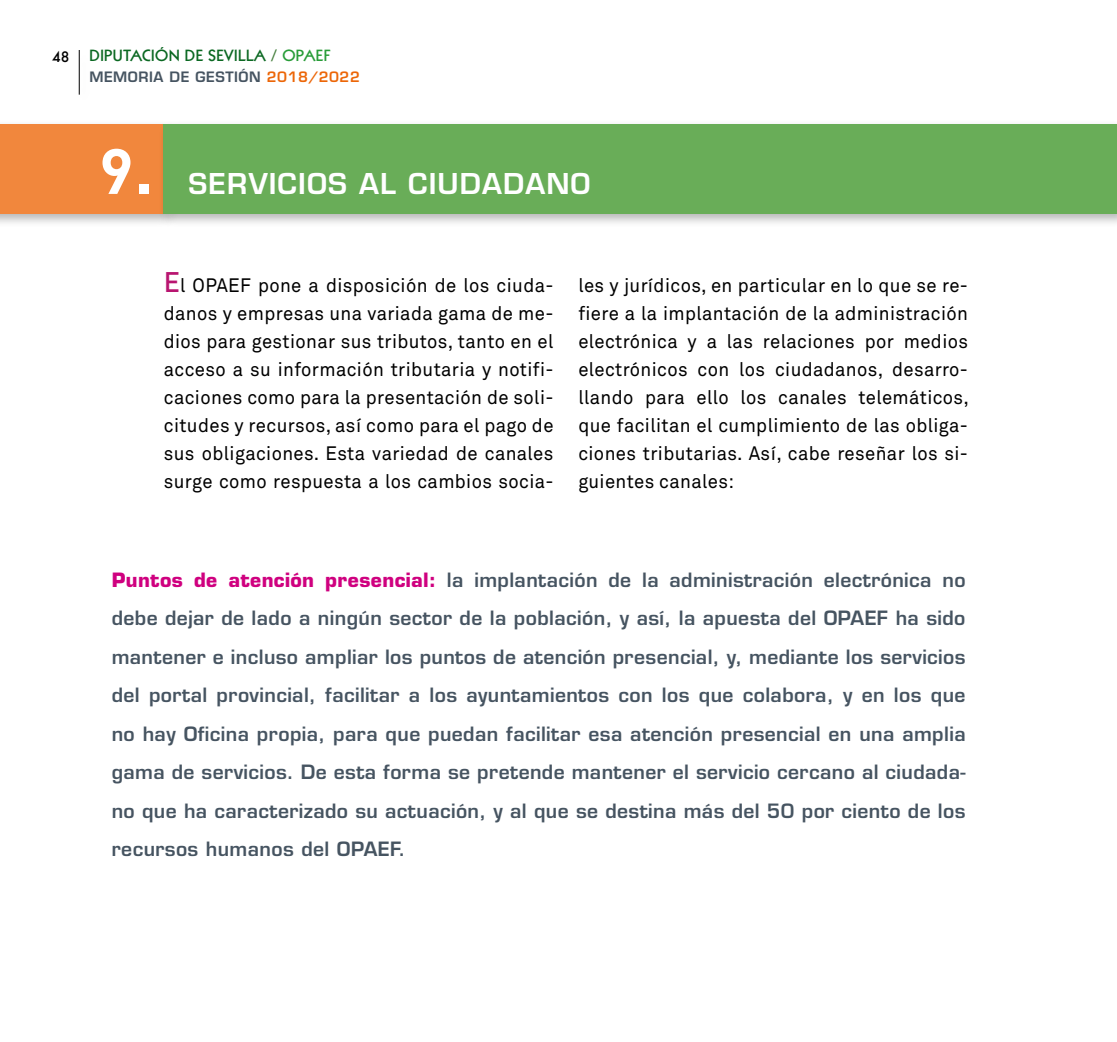
<style>
.page{position:relative;width:1117px;height:1042px;background:#fff}
.page>*{position:absolute;margin:0;border:0;box-sizing:border-box;transform-origin:0 0}
._1__Capítulo_1{font:700 63px "DIN";color:#fff}
._1__Capítulo_1-2{font:600 28px "Eurostile";letter-spacing:.04em;color:#fff}
.Texto_Común{font:19.25px/28px "Akkurat Pro";letter-spacing:.02em;color:#000;text-align:justify;scale:.96 1}
.t1{font:600 19.25px/38.5px "Eurostile";letter-spacing:.02em;color:#465461;text-align:justify}
.t2{font:800 15.75px "Kabel";letter-spacing:.03em;color:#0b6822}
.t3{font:600 14px "Eurostile";letter-spacing:.04em;color:#465461}
.t4{font:500 14px "Futura";color:#000}
.s1{color:#47803f}
.s2{color:#289c38}
.s3{color:#ec6608}
.s4{font-family:"DIN";font-weight:500;font-size:28px;color:#b81570}
.s5{font-weight:700;color:#cf007f}
</style>
<div class="page">
<hr style="left:79px;top:50px;width:1px;height:45px;background:#000">
<div style="left:0;top:119px;width:179px;height:109px;background:#000;opacity:.3"></div>
<div style="left:0;top:124px;width:164px;height:89px;background:#f1873d"></div>
<div style="left:159px;top:119px;width:957px;height:109px;background:#000;opacity:.3"></div>
<div style="left:163px;top:124px;width:953px;height:89px;background:#69ad58"></div>
<p class="t4" style="left:52px;top:47px;width:19px">48</p>
<p class="t2" style="left:89px;top:47px;width:242px">DIPUTACIÓN DE SEVILLA <span class="s1">/</span> <span class="s2">OPAEF</span></p>
<p class="t3" style="left:89px;top:69px;width:272px">MEMORIA DE GESTIÓN <span class="s3">2018/2022</span></p>
<p class="_1__Capítulo_1" style="left:99px;top:130px;width:55px">9.</p>
<p class="_1__Capítulo_1-2" style="left:189px;top:166px;width:403px">SERVICIOS AL CIUDADANO</p>
<p class="Texto_Común" style="left:164px;top:272px;width:407px"><span class="s4">E</span>l OPAEF pone a disposición de los ciuda&shy;danos y empresas una variada gama de me&shy;dios para gestionar sus tributos, tanto en el acceso a su información tributaria y notifi&shy;caciones como para la presentación de soli&shy;citudes y recursos, así como para el pago de sus obligaciones. Esta variedad de canales surge como respuesta a los cambios socia-</p>
<p class="Texto_Común" style="left:578px;top:272px;width:408px">les y jurídicos, en particular en lo que se re&shy;fiere a la implantación de la administración electrónica y a las relaciones por medios electrónicos con los ciudadanos, desarro&shy;llando para ello los canales telemáticos, que facilitan el cumplimiento de las obliga&shy;ciones tributarias. Así, cabe reseñar los si&shy;guientes canales:</p>
<p class="t1" style="left:112px;top:560px;width:855px"><span class="s5">Puntos de atención presencial:</span> la implantación de la administración electrónica no debe dejar de lado a ningún sector de la población, y así, la apuesta del OPAEF ha sido mantener e incluso ampliar los puntos de atención presencial, y, mediante los servicios del portal provincial, facilitar a los ayuntamientos con los que colabora, y en los que no hay Oficina propia, para que puedan facilitar esa atención presencial en una amplia gama de servicios. De esta forma se pretende mantener el servicio cercano al ciudada&shy;no que ha caracterizado su actuación, y al que se destina más del 50 por ciento de los recursos humanos del OPAEF.</p>
</div>
